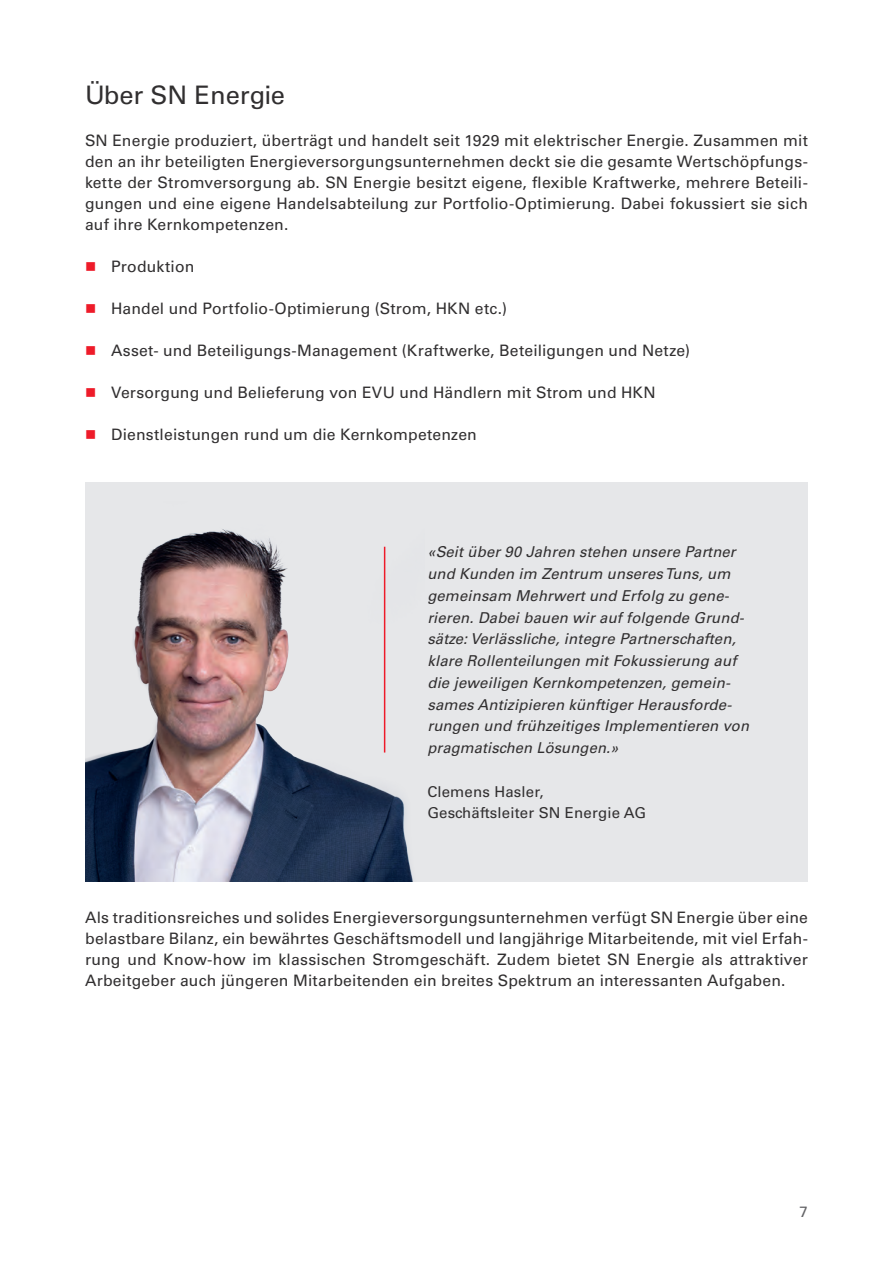
<style>
.page{position:relative;width:893px;height:1263px;background:#fff}
.page>*{position:absolute;margin:0;border:0;box-sizing:border-box;transform-origin:0 0}
.Titel{font:25.5px "Univers LT Std";color:#312f30}
.Fliesstext{font:15.75px/21px "Univers LT Std";letter-spacing:.01em;color:#312f30;text-align:justify}
.t1{font:italic 15px/21.8px "Univers LT Std";letter-spacing:.01em;color:#312f30}
.t2{font:15px/21.8px "Univers LT Std";letter-spacing:.01em;color:#312f30}
.t3{font:15px "Univers LT Std";color:#636366}
</style>
<div class="page">
<div style="left:85px;top:482px;width:723px;height:399px;background:#e6e7e9"></div>
<img style="left:85px;top:529px;width:328px;height:352px">
<hr style="left:384px;top:547px;width:1px;height:205px;background:#ee1b29">
<p class="Titel" style="left:85px;top:80px;width:202px">Über SN Energie</p>
<p class="Fliesstext" style="left:85px;top:130px;width:724px">SN Energie produziert, überträgt und handelt seit 1929 mit elektrischer Energie. Zusammen mit den an ihr beteiligten Energieversorgungsunternehmen deckt sie die gesamte Wertschöpfungs&shy;kette der Stromversorgung ab. SN Energie besitzt eigene, flexible Kraftwerke, mehrere Beteili&shy;gungen und eine eigene Handelsabteilung zur Portfolio-Optimierung. Dabei fokussiert sie sich auf ihre Kernkompetenzen.</p>
<p class="Fliesstext" style="left:111px;top:256px;width:85px">Produktion</p>
<p class="Fliesstext" style="left:111px;top:298px;width:397px">Handel und Portfolio-Optimierung (Strom, HKN etc.)</p>
<p class="Fliesstext" style="left:111px;top:340px;width:581px">Asset- und Beteiligungs-Management (Kraftwerke, Beteiligungen und Netze)</p>
<p class="Fliesstext" style="left:111px;top:382px;width:546px">Versorgung und Belieferung von EVU und Händlern mit Strom und HKN</p>
<p class="Fliesstext" style="left:111px;top:424px;width:367px">Dienstleistungen rund um die Kernkompetenzen</p>
<p class="t1" style="left:427px;top:541px;width:323px">«Seit über 90 Jahren stehen unsere Partner und Kunden im Zentrum unseres Tuns, um gemeinsam Mehrwert und Erfolg zu gene&shy;rieren. Dabei bauen wir auf folgende Grund&shy;sätze: Verlässliche, integre Partnerschaften, klare Rollenteilungen mit Fokussierung auf die jeweiligen Kernkompetenzen, gemein&shy;sames Antizipieren künftiger Herausforde&shy;rungen und frühzeitiges Implementieren von pragmatischen Lösungen.»</p>
<p class="t2" style="left:427px;top:780px;width:220px">Clemens Hasler,<br>Geschäftsleiter SN Energie AG</p>
<p class="Fliesstext" style="left:85px;top:907px;width:724px">Als traditionsreiches und solides Energieversorgungsunternehmen verfügt SN Energie über eine belastbare Bilanz, ein bewährtes Geschäftsmodell und langjährige Mitarbeitende, mit viel Erfah&shy;rung und Know-how im klassischen Stromgeschäft. Zudem bietet SN Energie als attraktiver Arbeitgeber auch jüngeren Mitarbeitenden ein breites Spektrum an interessanten Aufgaben.</p>
<p class="t3" style="left:800px;top:1203px;width:10px">7</p>
</div>
